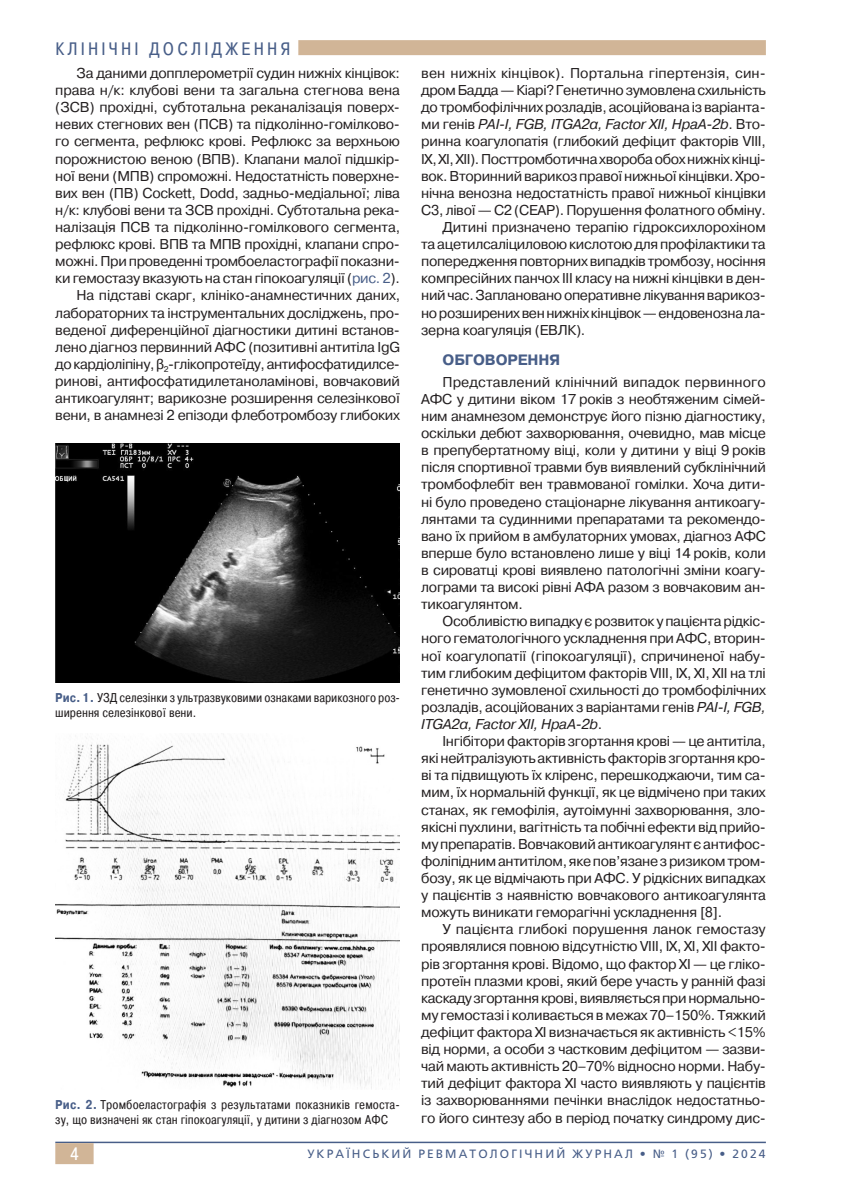
<style>
.page{position:relative;width:851px;height:1204px;background:#fff}
.page>*{position:absolute;margin:0;border:0;box-sizing:border-box;transform-origin:0 0}
.t1{font:18px "Pragmatica Cond";letter-spacing:.285em;color:#485e88}
.t2{font:18px "Pragmatica Cond";color:#fff}
.Заголовок{font:700 15px "Pragmatica";letter-spacing:-.01em;color:#485e88}
.Текст{font:14.25px/17.1px "Pragmatica";letter-spacing:-.02em;color:#231f20;text-align:justify}
.Рисунок{font:12.75px/15.3px "Pragmatica Cond";color:#231f20}
.t3{font:12px "Free Set";letter-spacing:.175em;color:#485e88}
.s1{color:#485e88}
.s2{font-weight:700;color:#485e88}
.s3{font-style:italic}
</style>
<div class="page">
<hr style="left:55px;top:1141px;width:710px;height:2px;background:#485e88">
<div style="left:55px;top:1142px;width:39px;height:21px;background:#d1b597"></div>
<img style="left:55px;top:443px;width:345px;height:239px">
<img style="left:55px;top:734px;width:345px;height:355px">
<div style="left:55px;top:40px;width:710px;height:15px;background:#d1b597"></div>
<div style="left:45px;top:38px;width:253px;height:18px;background:#fff"></div>
<p class="t1" style="left:55px;top:38px;width:236px">клінічні дослідження</p>
<p class="Текст" style="left:55px;top:65px;width:346px;text-indent:21px">За даними допплерометрії судин нижніх кінцівок: права н/к: клубові вени та загальна стегнова вена (ЗСВ) прохідні, субтотальна реканалізація поверх&shy;невих стегнових вен (ПСВ) та підколінно-гомілково&shy;го сегмента, рефлюкс крові. Рефлюкс за верхньою порожнистою веною (ВПВ). Клапани малої підшкір&shy;ної вени (МПВ) спроможні. Недостатність поверхне&shy;вих вен (ПВ) Cockett, Dodd, задньо-медіальної; ліва н/к: клубові вени та ЗСВ прохідні. Субтотальна река&shy;налізація ПСВ та підколінно-гомілкового сегмента, рефлюкс крові. ВПВ та МПВ прохідні, клапани спро&shy;можні. Припроведенні тромбоеластографії показни&shy;ки гемостазу вказують на стан гіпокоагуляції (<span class="s1">рис. 2</span>).</p>
<p class="Текст" style="left:55px;top:287px;width:346px;text-indent:21px">На підставі скарг, клініко-анамнестичних даних, лабораторних та інструментальних досліджень, про&shy;веденої диференційної діагностики дитині встанов&shy;лено діагноз первинний АФС (позитивні антитіла IgG докардіоліпіну, β<sub>2</sub>-глікопротеїду, антифосфатидилсе&shy;ринові, антифосфатидилетаноламінові, вовчаковий антикоагулянт; варикозне розширення селезінкової вени, в анамнезі 2 епізоди флеботромбозу глибоких</p>
<p class="Рисунок" style="left:55px;top:689px;width:346px"><span class="s2">Рис. 1.</span> УЗД селезінки з ультразвуковими ознаками варикозного роз&shy;ширення селезінкової вени.</p>
<p class="Рисунок" style="left:55px;top:1096px;width:346px"><span class="s2">Рис. 2.</span> Тромбоеластографія з результатами показників гемоста&shy;зу, що визначені як стан гіпокоагуляції, у дитини з діагнозом АФС</p>
<p class="Текст" style="left:421px;top:65px;width:346px">вен нижніх кінцівок). Портальна гіпертензія, син&shy;дром Бадда — Кіарі? Генетично зумовлена схильність до тромбофілічних розладів, асоційована із варіанта&shy;ми генів <span class="s3">PAI-I, FGB, ITGA2α, Factor XII, HpaA-2b</span>. Вто&shy;ринна коагулопатія (глибокий дефіцит факторів VIII, IX, XI, XII). Посттромботична хвороба обох нижніх кінці&shy;вок. Вторинний варикоз правої нижньої кінцівки. Хро&shy;нічна венозна недостатність правої нижньої кінцівки С3, лівої — С2 (СЕАР). Порушення фолатного обміну.</p>
<p class="Текст" style="left:421px;top:219px;width:346px;text-indent:21px">Дитині призначено терапію гідроксихлорохіном та ацетилсаліциловою кислотою для профілактики та попередження повторних випадків тромбозу, носіння компресійних панчох ІІІ класу на нижні кінцівки в ден&shy;ний час. Заплановано оперативне лікування варикоз&shy;но розширених вен нижніх кінцівок— ендовенозна ла&shy;зерна коагуляція (ЕВЛК).</p>
<p class="Заголовок" style="left:442px;top:350px;width:119px">ОБГОВОРЕННЯ</p>
<p class="Текст" style="left:421px;top:373px;width:346px;text-indent:21px">Представлений клінічний випадок первинного АФС у дитини віком 17 років з необтяженим сімей&shy;ним анамнезом демонструє його пізню діагностику, оскільки дебют захворювання, очевидно, мав місце в препубертатному віці, коли у дитини у віці 9 років після спортивної травми був виявлений субклінічний тромбофлебіт вен травмованої гомілки. Хоча дити&shy;ні було проведено стаціонарне лікування антикоагу&shy;лянтами та судинними препаратами та рекомендо&shy;вано їх прийом в амбулаторних умовах, діагноз АФС вперше було встановлено лише у віці 14 років, коли в сироватці крові виявлено патологічні зміни коагу&shy;лограми та високі рівні АФА разом з вовчаковим ан&shy;тикоагулянтом.</p>
<p class="Текст" style="left:421px;top:613px;width:346px;text-indent:21px">Особливістю випадку є розвиток упацієнта рідкіс&shy;ного гематологічного ускладнення при АФС, вторин&shy;ної коагулопатії (гіпокоагуляції), спричиненої набу&shy;тим глибоким дефіцитом факторів VIII, IX, XI, XII на тлі генетично зумовленої схильності до тромбофілічних розладів, асоційованих з варіантами генів <span class="s3">PAI-I, FGB, ITGA2α, Factor XII, HpaA-2b</span>.</p>
<p class="Текст" style="left:421px;top:733px;width:346px;text-indent:21px">Інгібітори факторів згортання крові — це антитіла, які нейтралізують активність факторів згортання кро&shy;ві та підвищують їх кліренс, перешкоджаючи, тим са&shy;мим, їх нормальній функції, як це відмічено при таких станах, як гемофілія, аутоімунні захворювання, зло&shy;якісні пухлини, вагітність та побічні ефекти від прийо&shy;му препаратів. Вовчаковий антикоагулянт є антифос&shy;фоліпідним антитілом, яке пов’язане зризиком тром&shy;бозу, як це відмічають при АФС. У рідкісних випадках у пацієнтів з наявністю вовчакового антикоагулянта можуть виникати геморагічні ускладнення [8].</p>
<p class="Текст" style="left:421px;top:921px;width:346px;text-align:left;text-indent:21px">У пацієнта глибокі порушення ланок гемостазу проявлялися повною відсутністю VIII, IX, XI, XII факто&shy;рів згортання крові. Відомо, що фактор XI — це гліко&shy;протеїн плазми крові, який бере участь у ранній фазі каскаду згортання крові, виявляється при нормально&shy;му гемостазі і коливається в межах 70–150%. Тяжкий дефіцит фактора XI визначається як активність &lt;15% від норми, а особи з частковим дефіцитом — зазви&shy;чай мають активність 20–70% відносно норми. Набу&shy;тий дефіцит фактора XI часто виявляють у пацієнтів із захворюваннями печінки внаслідок недостатньо&shy;го його синтезу або в період початку синдрому дис-</p>
<p class="t2" style="left:70px;top:1142px;width:10px">4</p>
<p class="t3" style="left:307px;top:1146px;width:459px">УКРАЇНСЬКИЙ РЕВМАТОЛОГІЧНИЙ ЖУРНАЛ • № 1 (95) • 2024</p>
</div>
